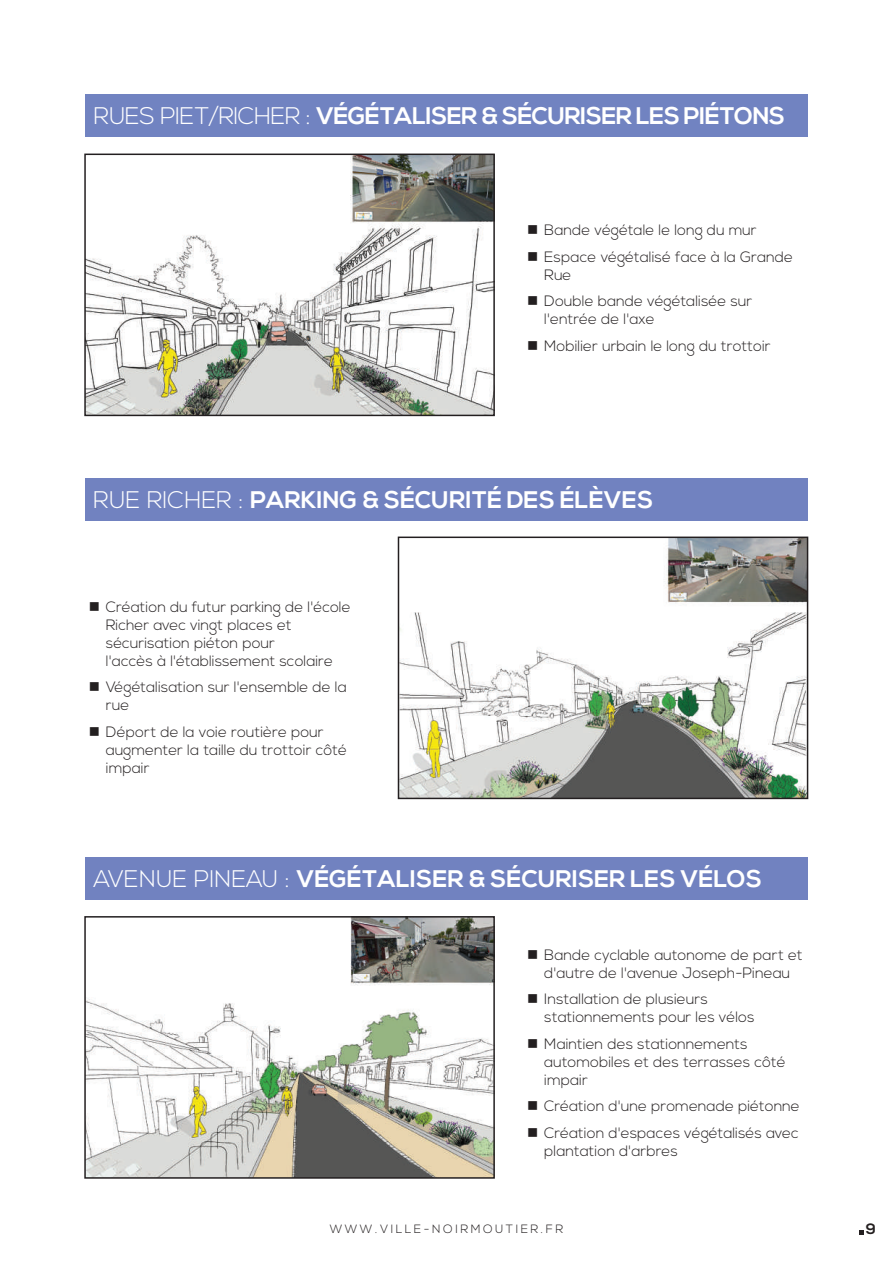
<style>
.page{position:relative;width:893px;height:1263px;background:#fff}
.page>*{position:absolute;margin:0;border:0;box-sizing:border-box;transform-origin:0 0}
.t1{font:700 24px "Nexa";color:#fff}
.t2{font:700 24px "Nexa";letter-spacing:-.025em;color:#fff}
.t3{font:300 15px/18px "Nexa";color:#231f20}
.t4{font:700 15px "Nexa";color:#231f20}
.t5{font:300 12px "Nexa";letter-spacing:.21em;color:#231f20}
.s1{font-weight:300}
</style>
<div class="page">
<svg style="left:859px;top:1230px;width:5px;height:4px"></svg>
<div style="left:85px;top:857px;width:723px;height:43px;background:#7182c0"></div>
<div style="left:85px;top:95px;width:723px;height:42px;background:#7183c1"></div>
<div style="left:85px;top:478px;width:722px;height:43px;background:#7182c0"></div>
<img style="left:87px;top:157px;width:405px;height:256px">
<div style="left:84px;top:154px;width:411px;height:262px;border:2px solid #231f20"></div>
<img style="left:401px;top:539px;width:404px;height:257px">
<div style="left:398px;top:536px;width:410px;height:263px;border:2px solid #231f20"></div>
<img style="left:87px;top:919px;width:405px;height:257px">
<div style="left:84px;top:916px;width:411px;height:263px;border:2px solid #231f20"></div>
<h1 class="t2" style="left:94px;top:102px;width:693px"><span class="s1">RUES PIET/RICHER :</span> VÉGÉTALISER &amp; SÉCURISER LES PIÉTONS</h1>
<p class="t3" style="left:527px;top:222px;width:231px">■ Bande végétale le long du mur</p>
<p class="t3" style="left:544px;top:248px;width:250px;text-indent:-17px">■ Espace végétalisé face à la Grande<br>Rue</p>
<p class="t3" style="left:544px;top:293px;width:210px;text-indent:-17px">■ Double bande végétalisée sur l'entrée de l'axe</p>
<p class="t3" style="left:527px;top:337px;width:245px">■ Mobilier urbain le long du trottoir</p>
<h1 class="t1" style="left:93px;top:486px;width:561px"><span class="s1">RUE RICHER :</span> PARKING &amp; SÉCURITÉ DES ÉLÈVES</h1>
<p class="t3" style="left:106px;top:598px;width:246px;text-indent:-17px">■ Création du futur parking de l'école<br>Richer avec vingt places et sécurisation piéton pour<br>l'accès à l'établissement scolaire</p>
<p class="t3" style="left:106px;top:679px;width:242px;text-indent:-17px">■ Végétalisation sur l'ensemble de la rue</p>
<p class="t3" style="left:106px;top:723px;width:243px;text-indent:-17px">■ Déport de la voie routière pour augmenter la taille du trottoir côté impair</p>
<h1 class="t1" style="left:94px;top:865px;width:670px"><span class="s1">AVENUE PINEAU :</span> VÉGÉTALISER &amp; SÉCURISER LES VÉLOS</h1>
<p class="t3" style="left:527px;top:946px;width:277px;text-align:center">■ Bande cyclable autonome de part et d'autre de l'avenue Joseph-Pineau</p>
<p class="t3" style="left:544px;top:991px;width:212px;text-indent:-17px">■ Installation de plusieurs stationnements pour les vélos</p>
<p class="t3" style="left:544px;top:1035px;width:243px;text-indent:-17px">■ Maintien des stationnements automobiles et des terrasses côté impair</p>
<p class="t3" style="left:527px;top:1098px;width:274px">■ Création d'une promenade piétonne</p>
<p class="t3" style="left:544px;top:1124px;width:256px;text-indent:-17px">■ Création d'espaces végétalisés avec plantation d'arbres</p>
<p class="t5" style="left:330px;top:1222px;width:235px">WWW.VILLE-NOIRMOUTIER.FR</p>
<p class="t4" style="left:866px;top:1220px;width:12px">9</p>
</div>
